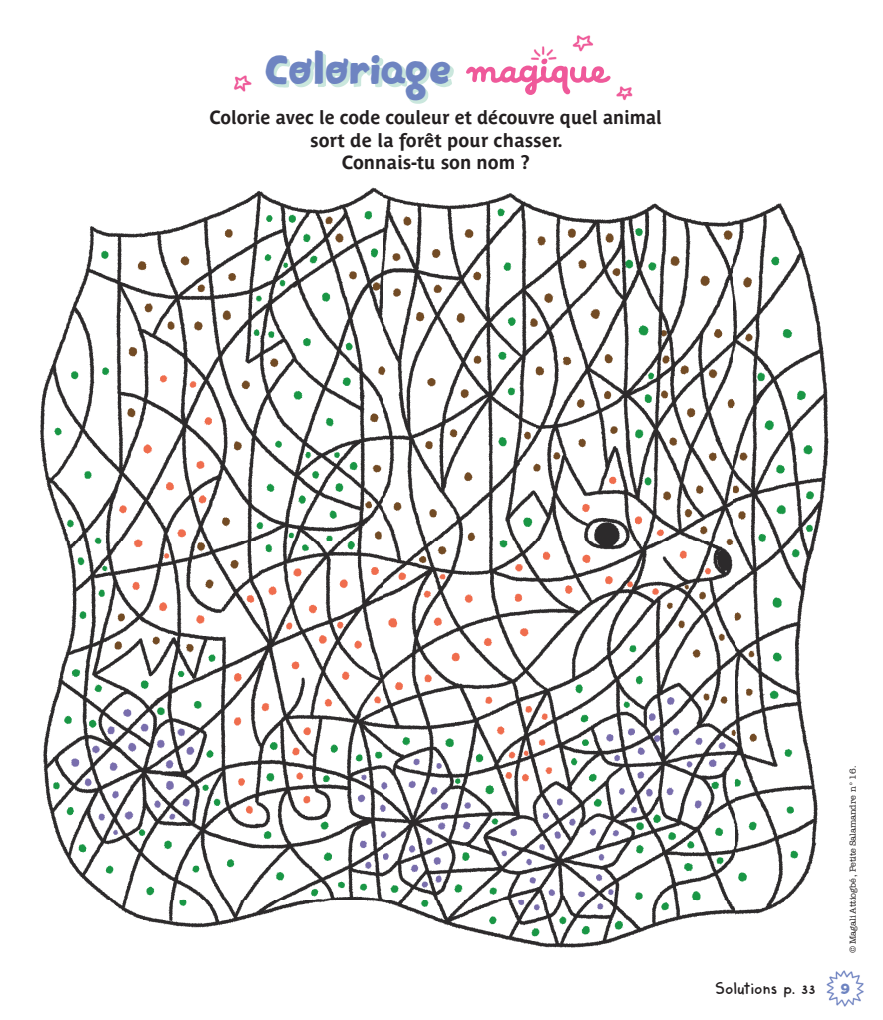
<style>
.page{position:relative;width:883px;height:1020px;background:#fff}
.page>*{position:absolute;margin:0;border:0;box-sizing:border-box;transform-origin:0 0}
.t1{font:45px "Pequena Pequena";letter-spacing:.015em;color:#6e84c1}
.t2{font:700 18.75px/22.5px "Parisine Plus Std";letter-spacing:-.005em;color:#231f20;text-align:center}
.t3{font:18px "Pequena Pequena";color:#6e84c1}
.t4{font:17.25px "Harimau";color:#231f20}
.t5{font:9px "American Typewriter";letter-spacing:-.02em;color:#221e1f}
.s1{font-family:"Mister Brown";font-size:60px;color:#ef599a}
</style>
<div class="page">
<img style="left:826px;top:970px;width:38px;height:37px">
<img style="left:530px;top:35px;width:102px;height:66px">
<img style="left:234px;top:75px;width:18px;height:17px">
<img style="left:40px;top:187px;width:789px;height:761px">
<img style="left:268px;top:53px;width:185px;height:50px">
<h1 class="t1" style="left:264px;top:44px;width:344px">Coloriage <span class="s1">magique</span></h1>
<p class="t2" style="left:209px;top:106px;width:453px">Colorie avec le code couleur et découvre quel animal sort de la forêt pour chasser.<br>Connais-tu son nom ?</p>
<p class="t4" style="left:715px;top:977px;width:102px">Solutions p. 33</p>
<p class="t5" style="left:845px;top:952px;width:188px;rotate:-90deg">© Magali Attiogbé , Petite Salamandre n° 16.</p>
<p class="t3" style="left:840px;top:977px;width:11px">9</p>
</div>
